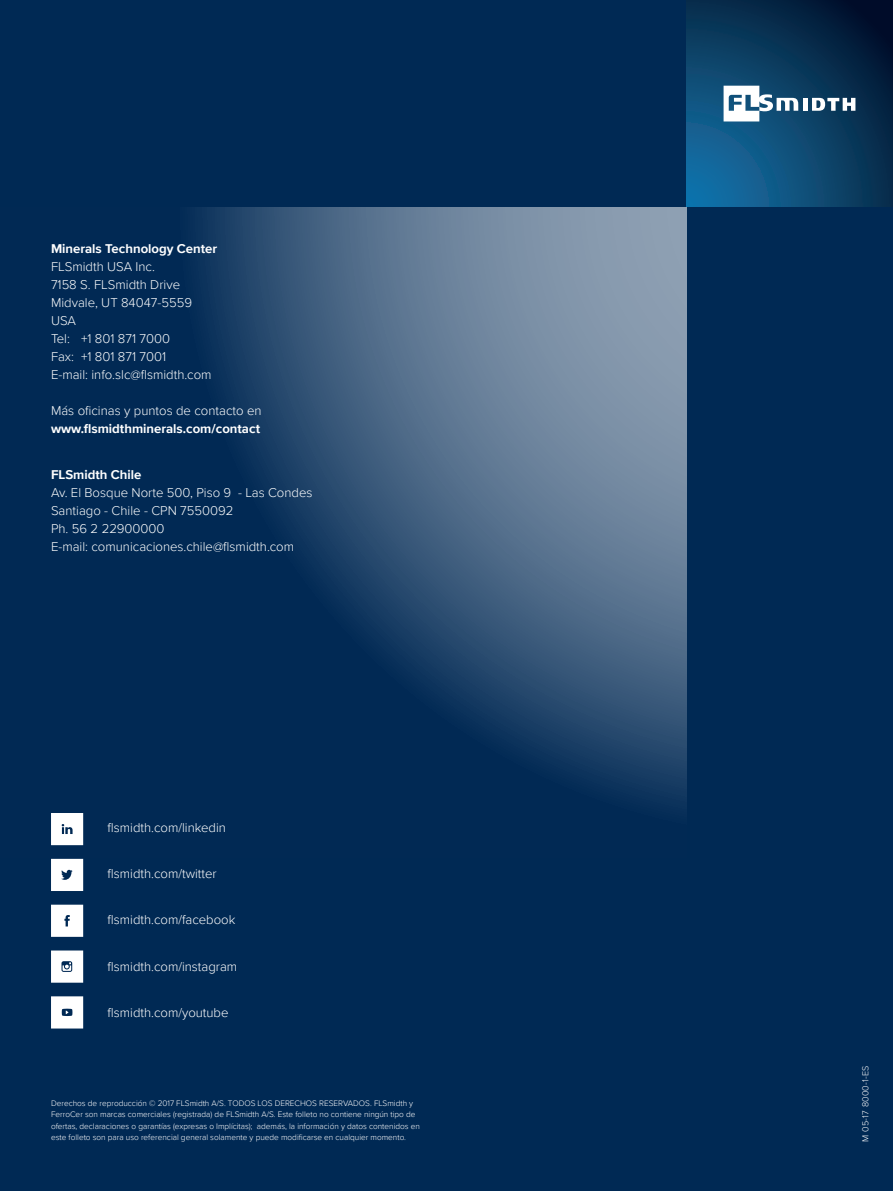
<style>
.page{position:relative;width:893px;height:1191px;background:#002954}
.page>*{position:absolute;margin:0;border:0;box-sizing:border-box;transform-origin:0 0}
.Body{font:300 13.2px/18px "Proxima Nova";color:#fff}
.Body-2{font:700 13.2px "Proxima Nova";color:#fff}
.Body-3{font:300 9px "Proxima Nova";letter-spacing:.025em;color:#fff}
.Body-4{font:300 8.25px/11.2px "Proxima Nova";color:#fff}
.s1{font-weight:700}
</style>
<div class="page">
<svg style="left:51px;top:207px;width:635px;height:639px"></svg>
<svg style="left:51px;top:813px;width:32px;height:32px"></svg>
<svg style="left:51px;top:904px;width:32px;height:33px"></svg>
<svg style="left:51px;top:859px;width:32px;height:32px"></svg>
<svg style="left:51px;top:996px;width:32px;height:32px"></svg>
<svg style="left:51px;top:950px;width:32px;height:32px"></svg>
<svg style="left:686px;top:0;width:126px;height:207px"></svg>
<svg style="left:686px;top:205px;width:81px;height:3px"></svg>
<hr style="left:803px;top:98px;width:4px;height:13px;background:#fff">
<svg style="left:812px;top:0;width:80px;height:207px"></svg>
<svg style="left:724px;top:86px;width:74px;height:35px;background:#8aa6b9"></svg>
<hr style="left:892px;top:0;width:1px;height:422px;background:#e6e7e9">
<p class="Body-2" style="left:51px;top:239px;width:168px">Minerals Technology Center</p>
<p class="Body" style="left:51px;top:257px;width:105px">FLSmidth USA Inc.</p>
<p class="Body" style="left:51px;top:275px;width:131px">7158 S. FLSmidth Drive</p>
<p class="Body" style="left:51px;top:293px;width:142px">Midvale, UT 84047-5559</p>
<p class="Body" style="left:51px;top:311px;width:27px">USA</p>
<p class="Body" style="left:51px;top:329px;width:121px">Tel: +1 801 871 7000</p>
<p class="Body" style="left:51px;top:347px;width:117px">Fax: +1 801 871 7001</p>
<p class="Body" style="left:51px;top:365px;width:162px">E-mail: info.slc@flsmidth.com</p>
<p class="Body" style="left:51px;top:401px;width:212px">Más oficinas y puntos de contacto en</p>
<p class="Body-2" style="left:51px;top:419px;width:211px">www.flsmidthminerals.com/contact</p>
<p class="Body" style="left:51px;top:464px;width:263px"><span class="s1">FLSmidth Chile<br></span>Av. El Bosque Norte 500, Piso 9 - Las Condes<br>Santiago - Chile - CPN 7550092</p>
<p class="Body" style="left:51px;top:518px;width:115px">Ph. 56 2 22900000</p>
<p class="Body" style="left:51px;top:536px;width:245px">E-mail: comunicaciones.chile@flsmidth.com</p>
<p class="Body" style="left:108px;top:818px;width:120px">flsmidth.com/linkedin</p>
<p class="Body" style="left:108px;top:864px;width:111px">flsmidth.com/twitter</p>
<p class="Body" style="left:108px;top:910px;width:129px">flsmidth.com/facebook</p>
<p class="Body" style="left:108px;top:956px;width:131px">flsmidth.com/instagram</p>
<p class="Body" style="left:108px;top:1002px;width:122px">flsmidth.com/youtube</p>
<p class="Body-4" style="left:51px;top:1097px;width:370px">Derechos de reproducción © 2017 FLSmidth A/S. TODOS LOS DERECHOS RESERVADOS. FLSmidth y FerroCer son marcas comerciales (registrada) de FLSmidth A/S. Este folleto no contiene ningún tipo de ofertas, declaraciones o garantías (expresas o Implícitas); además, la información y datos contenidos en este folleto son para uso referencial general solamente y puede modificarse en cualquier momento.</p>
<p class="Body-3" style="left:859px;top:1141px;width:78px;rotate:-90deg">M 05-17 8000-1-ES</p>
</div>
